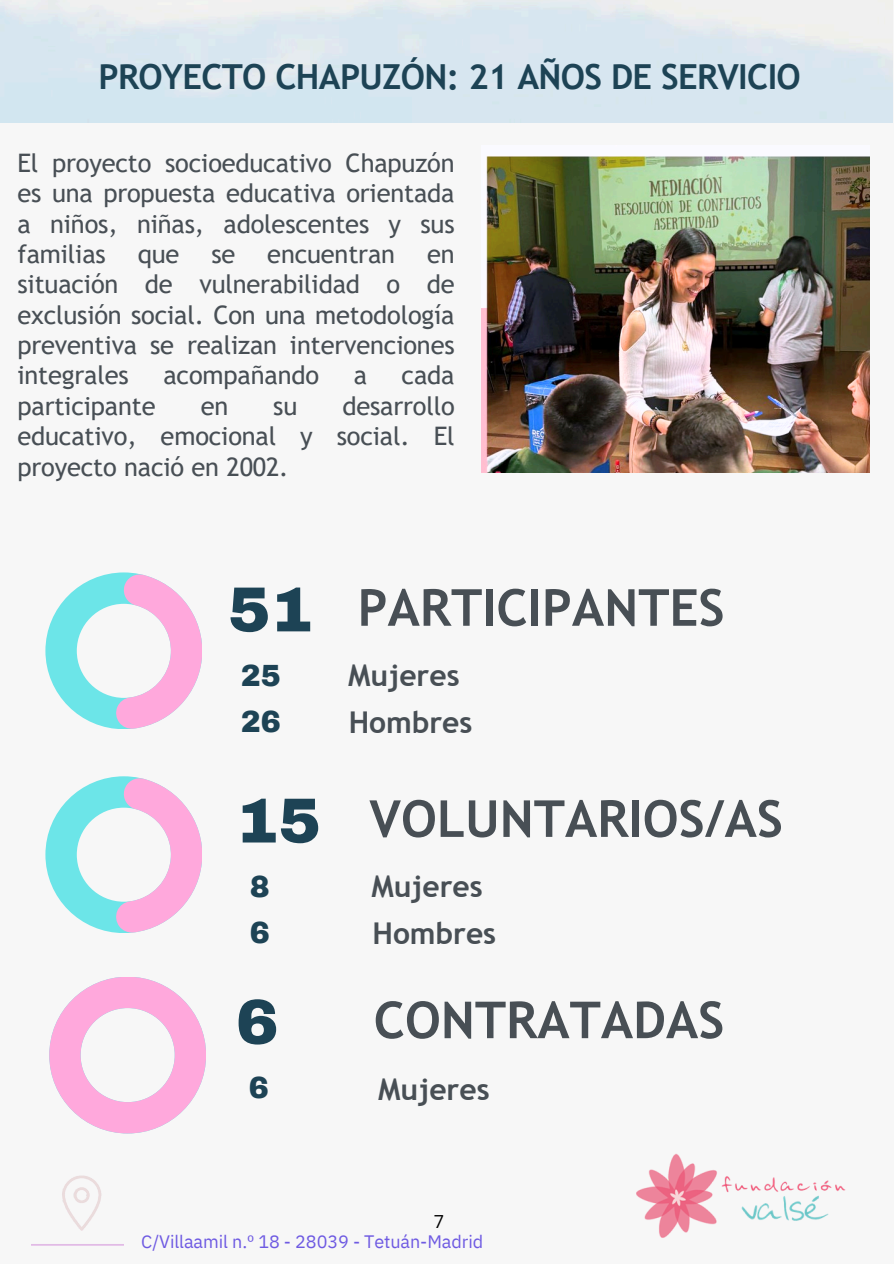
<style>
.page{position:relative;width:894px;height:1264px;background:#fff}
.page>*{position:absolute;margin:0;border:0;box-sizing:border-box;transform-origin:0 0}
.t1{font:900 63.6px "Archivo";color:#1d4355}
.t2{font:700 51px "Trebuchet MS";color:#484f55}
.t3{font:700 34.5px "Trebuchet MS";letter-spacing:-.02em;color:#1d4355}
.t4{font:700 30px "Trebuchet MS";color:#484f55}
.t5{font:900 30px "Archivo";color:#1d4355}
.t6{font:25.5px/30.3px "Trebuchet MS";letter-spacing:-.005em;color:#484f55;text-align:justify}
.t7{font:18px "IBM Plex Sans";letter-spacing:-.005em;color:#6e5ae2}
.t8{font:18px "Open Sans";color:#000}
</style>
<div class="page">
<div style="left:0;top:0;width:893px;height:1263px;background:#f7f7f7"></div>
<img style="left:636px;top:1153px;width:210px;height:85px">
<svg style="left:45px;top:572px;width:157px;height:157px"></svg>
<img style="left:481px;top:156px;width:387px;height:317px">
<img style="left:31px;top:1175px;width:93px;height:71px">
<svg style="left:45px;top:776px;width:157px;height:157px"></svg>
<svg style="left:49px;top:977px;width:157px;height:156px"></svg>
<p class="t3" style="left:98px;top:56px;width:703px">PROYECTO CHAPUZÓN: 21 AÑOS DE SERVICIO</p>
<h4 class="t6" style="left:17px;top:147px;width:438px">El proyecto socioeducativo Chapuzón es una propuesta educativa orientada a niños, niñas, adolescentes y sus familias</h4>
<h4 class="t6" style="left:138px;top:238px;width:43px">que</h4>
<h4 class="t6" style="left:211px;top:238px;width:25px">se</h4>
<h4 class="t6" style="left:267px;top:238px;width:129px">encuentran</h4>
<h4 class="t6" style="left:17px;top:238px;width:438px;text-indent:409px">en situación de vulnerabilidad o de exclusión social. Con una metodología preventiva se realizan intervenciones integrales</h4>
<h4 class="t6" style="left:163px;top:360px;width:157px">acompañando</h4>
<h4 class="t6" style="left:353px;top:360px;width:15px">a</h4>
<h4 class="t6" style="left:401px;top:360px;width:54px">cada</h4>
<h4 class="t6" style="left:17px;top:390px;width:438px;text-indent:325px">desarrollo educativo, emocional y social. El proyecto nació en 2002.</h4>
<h4 class="t6" style="left:17px;top:390px;width:140px">participante</h4>
<h4 class="t6" style="left:201px;top:390px;width:29px">en</h4>
<h4 class="t6" style="left:273px;top:390px;width:26px">su</h4>
<h5 class="t1" style="left:228px;top:575px;width:86px">51</h5>
<p class="t2" style="left:357px;top:578px;width:368px">PARTICIPANTES</p>
<h1 class="t5" style="left:241px;top:659px;width:42px">25</h1>
<p class="t5" style="left:241px;top:705px;width:42px">26</p>
<p class="t4" style="left:348px;top:657px;width:113px">Mujeres</p>
<h4 class="t4" style="left:348px;top:704px;width:125px">Hombres</h4>
<h4 class="t1" style="left:236px;top:786px;width:86px">15</h4>
<p class="t2" style="left:369px;top:789px;width:415px">VOLUNTARIOS/AS</p>
<h4 class="t5" style="left:250px;top:870px;width:22px">8</h4>
<p class="t5" style="left:250px;top:916px;width:22px">6</p>
<h1 class="t4" style="left:371px;top:868px;width:113px">Mujeres</h1>
<p class="t4" style="left:372px;top:915px;width:125px">Hombres</p>
<p class="t1" style="left:236px;top:987px;width:44px">6</p>
<h4 class="t2" style="left:373px;top:990px;width:352px">CONTRATADAS</h4>
<p class="t5" style="left:249px;top:1072px;width:22px">6</p>
<p class="t4" style="left:378px;top:1071px;width:113px">Mujeres</p>
<p class="t8" style="left:434px;top:1208px;width:12px">7</p>
<p class="t7" style="left:141px;top:1229px;width:343px">C/Villaamil n.º 18 - 28039 - Tetuán-Madrid</p>
</div>
